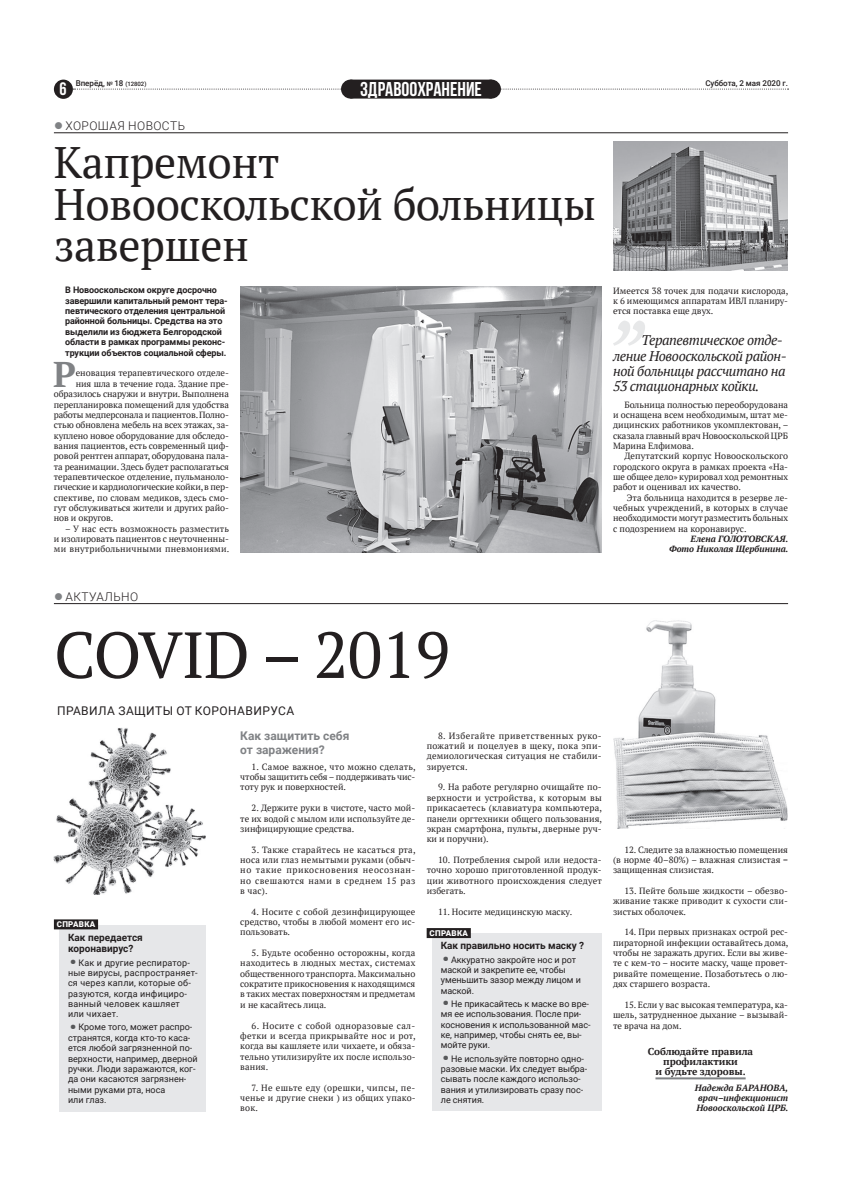
<style>
.page{position:relative;width:842px;height:1191px;background:#fff}
.page>*{position:absolute;margin:0;border:0;box-sizing:border-box;transform-origin:0 0}
.t1{font:65px "PT Serif";letter-spacing:-.01em;color:#231f20}
.t2{font:44px/41.8px "PT Serif";letter-spacing:-.01em;color:#231f20}
.t3{font:40px "Roboto";color:#57585a}
.t4{font:700 35.7px "PT Serif";color:#808285}
.t5{font:700 20px "Free Grotesque";color:#fff}
.t6{font:700 18px "Free Grotesque";color:#fff}
.t7{font:italic 14px/15.4px "PT Serif";letter-spacing:-.03em;color:#231f20}
.t8{font:700 12px/13.2px "Roboto";color:#808285}
.t9{font:12px "Roboto";letter-spacing:.035em;color:#231f20}
.t10{font:300 12px "Roboto";letter-spacing:.035em;color:#231f20}
.t11{font:700 10px/11.5px "Roboto";letter-spacing:-.005em;color:#231f20}
.t12{font:700 10px/10px "PT Serif";letter-spacing:-.005em;color:#231f20;text-align:center}
.t13{font:9px/10.4px "PT Serif";color:#231f20;text-align:justify}
.t14{font:9px/10.4px "Roboto";letter-spacing:-.005em;color:#231f20}
.t15{font:700 9px/10.3px "Roboto";letter-spacing:-.01em;color:#231f20}
.t16{font:9px/10.4px "Roboto";letter-spacing:.02em;color:#231f20}
.t17{font:italic 700 9px/10.3px "PT Serif";color:#231f20;text-align:right}
.t18{font:9px "PT Serif";letter-spacing:-.02em;color:#231f20}
.t19{font:500 8px "Roboto";letter-spacing:-.005em;color:#231f20}
.t20{font:900 8px "Roboto";letter-spacing:.035em;color:#fff}
.s1{font-size:6px}
.s2{color:#808285}
</style>
<div class="page">
<svg style="left:73px;top:89px;width:716px;height:1px"></svg>
<div style="left:54px;top:80px;width:19px;height:19px;background:#231f20;border-radius:50%"></div>
<div style="left:350px;top:80px;width:142px;height:19px;background:#231f20"></div>
<div style="left:341px;top:80px;width:19px;height:19px;background:#231f20;border-radius:50%"></div>
<div style="left:482px;top:80px;width:19px;height:19px;background:#231f20;border-radius:50%"></div>
<img style="left:613px;top:141px;width:175px;height:129px">
<hr style="left:54px;top:133px;width:734px;height:1px;background:#231f20">
<img style="left:240px;top:287px;width:362px;height:266px">
<svg style="left:613px;top:321px;width:32px;height:25px"></svg>
<hr style="left:655px;top:1077px;width:91px;height:2px;background:#808285">
<hr style="left:54px;top:603px;width:734px;height:1px;background:#231f20">
<div style="left:60px;top:925px;width:146px;height:186px;background:#e6e7e9"></div>
<div style="left:54px;top:919px;width:44px;height:10px;background:#231f20"></div>
<img style="left:54px;top:728px;width:152px;height:166px">
<div style="left:432px;top:933px;width:170px;height:178px;background:#e6e7e9"></div>
<div style="left:427px;top:928px;width:44px;height:10px;background:#231f20"></div>
<img style="left:613px;top:620px;width:175px;height:209px">
<p class="t19" style="left:76px;top:78px;width:72px">Вперёд, <span class="s1">№</span> 18 <span class="s1">(12802)</span></p>
<p class="t19" style="left:705px;top:78px;width:84px">Суббота, 2 мая 2020 г.</p>
<h3 class="t6" style="left:60px;top:79px;width:9px">6</h3>
<h3 class="t5" style="left:360px;top:77px;width:123px">ЗДРАВООХРАНЕНИЕ</h3>
<h3 class="t10" style="left:54px;top:119px;width:132px"><span class="s2">●</span> ХОРОШАЯ НОВОСТЬ</h3>
<h2 class="t2" style="left:54px;top:140px;width:544px">Капремонт<br>Новооскольской больницы завершен</h2>
<p class="t15" style="left:65px;top:285px;width:164px">В Новооскольском округе досрочно завершили капитальный ремонт тера&shy;певтического отделения центральной районной больницы. Средства на это выделили из бюджета Белгородской области в рамках программы реконс&shy;трукции объектов социальной сферы.</p>
<h3 class="t4" style="left:53px;top:350px;width:24px">Р</h3>
<p class="t13" style="left:76px;top:368px;width:155px">еновация терапевтического отделе-</p>
<p class="t13" style="left:76px;top:378px;width:155px">ния шла в течение года. Здание пре-</p>
<p class="t13" style="left:54px;top:389px;width:177px">образилось снаружи и внутри. Выполнена</p>
<p class="t13" style="left:54px;top:399px;width:177px">перепланировка помещений для удобства</p>
<p class="t13" style="left:54px;top:409px;width:177px">работы медперсонала и пациентов. Полно-</p>
<p class="t13" style="left:54px;top:420px;width:177px">стью обновлена мебель на всех этажах, за-</p>
<p class="t13" style="left:54px;top:430px;width:177px">куплено новое оборудование для обследо-</p>
<p class="t13" style="left:54px;top:440px;width:177px">вания пациентов, есть современный циф-</p>
<p class="t13" style="left:54px;top:451px;width:177px">ровой рентген аппарат, оборудована пала-</p>
<p class="t13" style="left:54px;top:461px;width:177px">та реанимации. Здесь будет располагаться</p>
<p class="t13" style="left:54px;top:471px;width:177px">терапевтическое отделение, пульманоло-</p>
<p class="t18" style="left:54px;top:481px;width:177px">гические и кардиологические койки, в пер-</p>
<p class="t13" style="left:54px;top:492px;width:177px">спективе, по словам медиков, здесь смо-</p>
<p class="t13" style="left:54px;top:502px;width:177px">гут обслуживаться жители и других райо-</p>
<p class="t13" style="left:54px;top:513px;width:61px">нов и округов.</p>
<p class="t13" style="left:54px;top:523px;width:177px;text-indent:11px">– У нас есть возможность разместить и изолировать пациентов с неуточненны&shy;ми внутрибольничными пневмониями.</p>
<p class="t13" style="left:613px;top:285px;width:177px">Имеется 38 точек для подачи кислорода, к 6 имеющимся аппаратам ИВЛ планиру&shy;ется поставка еще двух.</p>
<h3 class="t7" style="left:613px;top:332px;width:175px;text-indent:28px">Терапевтическое отде&shy;ление Новооскольской район&shy;ной больницы рассчитано на<br>53 стационарных койки.</h3>
<p class="t13" style="left:613px;top:399px;width:177px;text-indent:11px">Больница полностью переоборудована и оснащена всем необходимым, штат ме&shy;дицинских работников укомплектован, – сказала главный врач Новооскольской ЦРБ Марина Елфимова.</p>
<p class="t13" style="left:613px;top:451px;width:176px;text-indent:11px">Депутатский корпус Новооскольского городского округа в рамках проекта «На&shy;ше общее дело» курировал ход ремонтных работ и оценивал их качество.</p>
<p class="t13" style="left:613px;top:492px;width:176px;text-indent:14px">Эта больница находится в резерве ле&shy;чебных учреждений, в которых в случае необходимости могут разместить больных с подозрением на коронавирус.</p>
<p class="t17" style="left:669px;top:534px;width:121px">Елена ГОЛОТОВСКАЯ.<br>Фото Николая Щербинина.</p>
<h3 class="t10" style="left:54px;top:589px;width:86px"><span class="s2">●</span> АКТУАЛЬНО</h3>
<h1 class="t1" style="left:54px;top:610px;width:398px">COVID – 2019</h1>
<h3 class="t9" style="left:57px;top:704px;width:239px">ПРАВИЛА ЗАЩИТЫ ОТ КОРОНАВИРУСА</h3>
<p class="t20" style="left:57px;top:920px;width:40px">СПРАВКА</p>
<p class="t11" style="left:68px;top:932px;width:76px">Как передается коронавирус?</p>
<h3 class="t3" style="left:68px;top:927px;width:12px">.</h3>
<p class="t16" style="left:68px;top:957px;width:131px;text-indent:10px">Как и другие респиратор&shy;ные вирусы, распространяет&shy;ся через капли, которые об&shy;разуются, когда инфициро&shy;ванный человек кашляет или чихает.</p>
<h3 class="t3" style="left:68px;top:992px;width:12px">.</h3>
<p class="t14" style="left:68px;top:1022px;width:131px;text-indent:10px">Кроме того, может распро&shy;странятся, когда кто-то каса&shy;ется любой загрязненной по&shy;верхности, например, дверной ручки. Люди заражаются, ког&shy;да они касаются загрязнен&shy;ными руками рта, носа<br>или глаз.</p>
<h3 class="t8" style="left:240px;top:730px;width:111px">Как защитить себя от заражения?</h3>
<p class="t13" style="left:240px;top:761px;width:177px;text-indent:11px">1. Самое важное, что можно сделать, чтобы защитить себя – поддерживать чис&shy;тоту рук и поверхностей.</p>
<p class="t13" style="left:240px;top:803px;width:177px;text-indent:11px">2. Держите руки в чистоте, часто мой&shy;те их водой с мылом или используйте де&shy;зинфицирующие средства.</p>
<p class="t13" style="left:240px;top:844px;width:177px;text-indent:11px">3. Также старайтесь не касаться рта, носа или глаз немытыми руками (обыч&shy;но такие прикосновения неосознан&shy;но свешаются нами в среднем 15 раз в час).</p>
<p class="t13" style="left:240px;top:906px;width:177px;text-indent:11px">4. Носите с собой дезинфицирующее средство, чтобы в любой момент его ис&shy;пользовать.</p>
<p class="t13" style="left:240px;top:948px;width:177px;text-indent:11px">5. Будьте особенно осторожны, когда находитесь в людных местах, системах общественного транспорта. Максимально сократите прикосновения к находящимся в таких местах поверхностям и предметам и не касайтесь лица.</p>
<p class="t13" style="left:240px;top:1020px;width:177px;text-indent:11px">6. Носите с собой одноразовые сал&shy;фетки и всегда прикрывайте нос и рот, когда вы кашляете или чихаете, и обяза&shy;тельно утилизируйте их после использо&shy;вания.</p>
<p class="t13" style="left:240px;top:1082px;width:177px;text-indent:11px">7. Не ешьте еду (орешки, чипсы, пе&shy;ченье и другие снеки ) из общих упако&shy;вок.</p>
<p class="t13" style="left:427px;top:730px;width:177px;text-indent:11px">8. Избегайте приветственных руко&shy;пожатий и поцелуев в щеку, пока эпи&shy;демиологическая ситуация не стабили&shy;зируется.</p>
<p class="t13" style="left:427px;top:782px;width:177px;text-indent:11px">9. На работе регулярно очищайте по&shy;верхности и устройства, к которым вы прикасаетесь (клавиатура компьютера, панели оргтехники общего пользования, экран смартфона, пульты, дверные руч&shy;ки и поручни).</p>
<p class="t13" style="left:427px;top:854px;width:177px;text-indent:11px">10. Потребления сырой или недоста&shy;точно хорошо приготовленной продук&shy;ции животного происхождения следует избегать.</p>
<p class="t13" style="left:438px;top:906px;width:136px">11. Носите медицинскую маску.</p>
<p class="t20" style="left:430px;top:928px;width:40px">СПРАВКА</p>
<p class="t11" style="left:441px;top:940px;width:145px">Как правильно носить маску ?</p>
<h3 class="t3" style="left:441px;top:924px;width:12px">.</h3>
<p class="t14" style="left:441px;top:954px;width:142px;text-indent:10px">Аккуратно закройте нос и рот маской и закрепите ее, чтобы уменьшить зазор между лицом и маской.</p>
<h3 class="t3" style="left:441px;top:968px;width:12px">.</h3>
<p class="t14" style="left:441px;top:999px;width:151px;text-indent:10px">Не прикасайтесь к маске во вре&shy;мя ее использования. После при&shy;косновения к использованной мас&shy;ке, например, чтобы снять ее, вы&shy;мойте руки.</p>
<h3 class="t3" style="left:441px;top:1023px;width:12px">.</h3>
<p class="t14" style="left:441px;top:1053px;width:148px;text-indent:10px">Не используйте повторно одно&shy;разовые маски. Их следует выбра&shy;сывать после каждого использо&shy;вания и утилизировать сразу пос&shy;ле снятия.</p>
<p class="t13" style="left:613px;top:844px;width:177px;text-indent:11px">12. Следите за влажностью помещения (в норме 40–80%) – влажная слизистая = защищенная слизистая.</p>
<p class="t13" style="left:613px;top:885px;width:177px;text-indent:11px">13. Пейте больше жидкости – обезво&shy;живание также приводит к сухости сли&shy;зистых оболочек.</p>
<p class="t13" style="left:613px;top:927px;width:177px;text-indent:11px">14. При первых признаках острой рес&shy;пираторной инфекции оставайтесь дома, чтобы не заражать других. Если вы живе&shy;те с кем-то – носите маску, чаще провет&shy;ривайте помещение. Позаботьтесь о лю&shy;дях старшего возраста.</p>
<p class="t13" style="left:613px;top:999px;width:177px;text-indent:11px">15. Если у вас высокая температура, ка&shy;шель, затрудненное дыхание – вызывай&shy;те врача на дом.</p>
<p class="t12" style="left:648px;top:1046px;width:107px">Соблюдайте правила профилактики<br>и будьте здоровы.</p>
<p class="t17" style="left:695px;top:1082px;width:95px;text-align:justify">Надежда БАРАНОВА, врач–инфекционист Новооскольской ЦРБ.</p>
</div>
